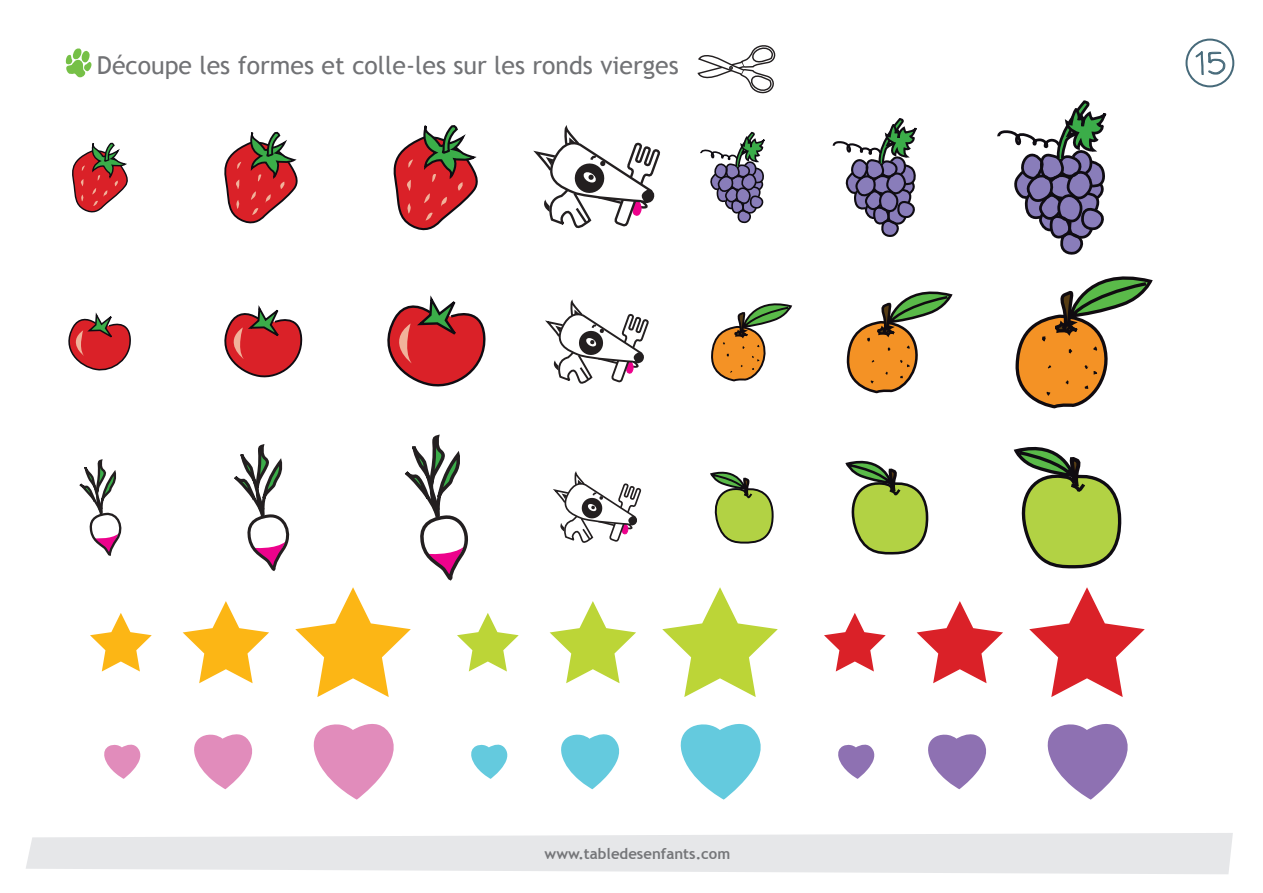
<style>
.page{position:relative;width:1263px;height:893px;background:#fff}
.page>*{position:absolute;margin:0;border:0;box-sizing:border-box;transform-origin:0 0}
.t1{font:45.45px "Kaileen";color:#476a7a}
.t2{font:24.75px "Trebuchet MS";color:#717275}
.t3{font:700 15px "Trebuchet MS";color:#757679}
</style>
<div class="page">
<svg style="left:65px;top:48px;width:27px;height:29px"></svg>
<svg style="left:697px;top:45px;width:79px;height:49px"></svg>
<svg style="left:104px;top:744px;width:37px;height:35px"></svg>
<svg style="left:194px;top:734px;width:59px;height:55px"></svg>
<svg style="left:313px;top:724px;width:81px;height:76px"></svg>
<svg style="left:90px;top:613px;width:62px;height:58px"></svg>
<svg style="left:183px;top:601px;width:86px;height:82px"></svg>
<svg style="left:295px;top:587px;width:116px;height:110px"></svg>
<svg style="left:471px;top:744px;width:37px;height:35px"></svg>
<svg style="left:561px;top:734px;width:59px;height:55px"></svg>
<svg style="left:680px;top:723px;width:81px;height:77px"></svg>
<svg style="left:457px;top:613px;width:62px;height:58px"></svg>
<svg style="left:550px;top:601px;width:86px;height:82px"></svg>
<svg style="left:662px;top:587px;width:116px;height:110px"></svg>
<svg style="left:838px;top:744px;width:37px;height:35px"></svg>
<svg style="left:928px;top:734px;width:58px;height:55px"></svg>
<svg style="left:1047px;top:724px;width:81px;height:76px"></svg>
<svg style="left:824px;top:613px;width:62px;height:58px"></svg>
<svg style="left:917px;top:601px;width:86px;height:82px"></svg>
<svg style="left:1029px;top:587px;width:116px;height:110px"></svg>
<svg style="left:404px;top:437px;width:64px;height:144px"></svg>
<svg style="left:234px;top:446px;width:56px;height:125px"></svg>
<svg style="left:72px;top:142px;width:56px;height:71px"></svg>
<svg style="left:79px;top:461px;width:43px;height:95px"></svg>
<svg style="left:387px;top:125px;width:99px;height:262px"></svg>
<svg style="left:224px;top:131px;width:79px;height:247px"></svg>
<svg style="left:68px;top:312px;width:63px;height:59px"></svg>
<svg style="left:997px;top:102px;width:110px;height:153px"></svg>
<svg style="left:1016px;top:276px;width:137px;height:133px"></svg>
<svg style="left:1013px;top:446px;width:108px;height:123px"></svg>
<svg style="left:832px;top:119px;width:121px;height:275px"></svg>
<svg style="left:845px;top:460px;width:84px;height:95px"></svg>
<svg style="left:700px;top:133px;width:93px;height:249px"></svg>
<svg style="left:710px;top:471px;width:64px;height:73px"></svg>
<svg style="left:534px;top:126px;width:127px;height:103px"></svg>
<svg style="left:546px;top:299px;width:103px;height:85px"></svg>
<svg style="left:553px;top:471px;width:89px;height:72px"></svg>
<svg style="left:26px;top:833px;width:1207px;height:41px;background:#e8e9eb"></svg>
<div style="left:1185px;top:39px;width:49px;height:48px;border:2px solid #476a7a;border-radius:50%"></div>
<svg style="left:1195px;top:51px;width:30px;height:24px"></svg>
<p class="t2" style="left:97px;top:51px;width:583px">Découpe les formes et colle-les sur les ronds vierges</p>
<p class="t3" style="left:545px;top:844px;width:187px">www.tabledesenfants.com</p>
<h1 class="t1" style="left:1207px;top:29px;width:19px">5</h1>
</div>
